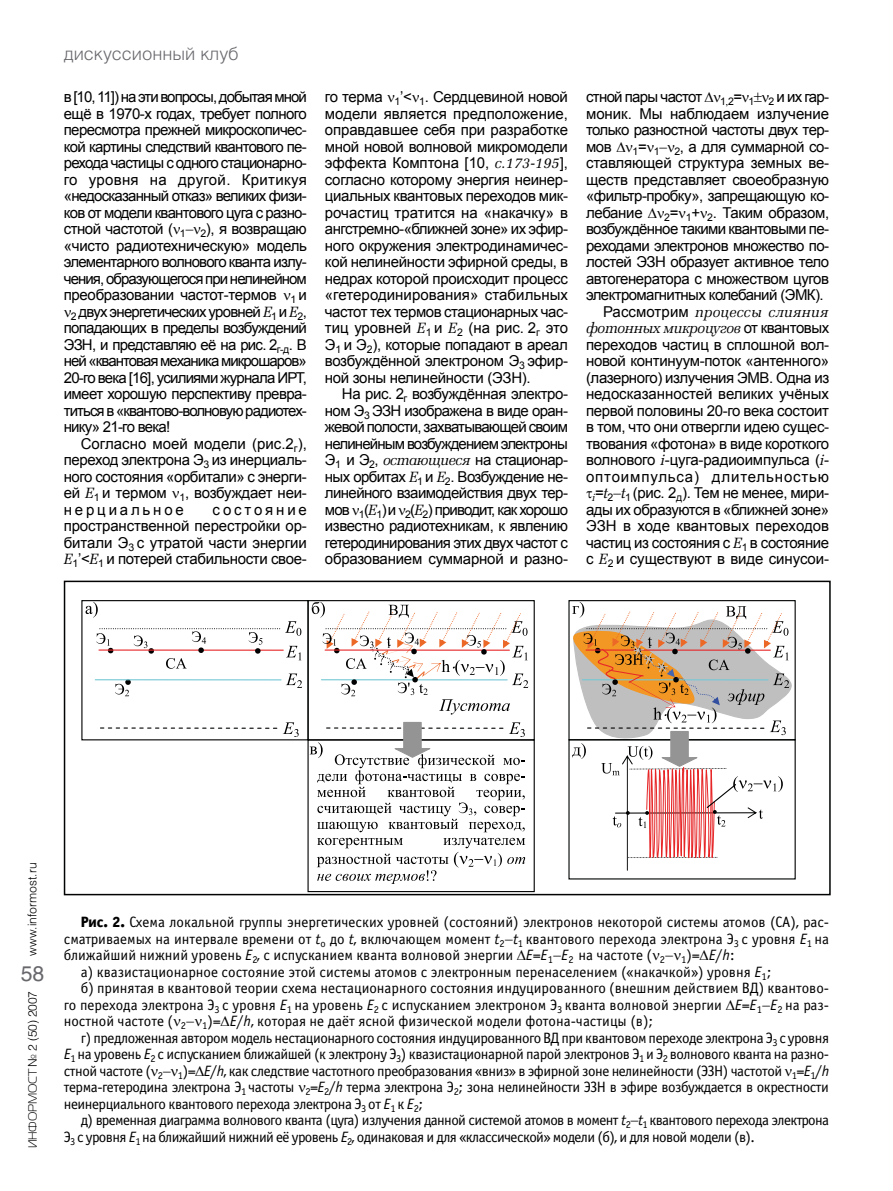
<style>
.page{position:relative;width:893px;height:1191px;background:#fff}
.page>*{position:absolute;margin:0;border:0;box-sizing:border-box;transform-origin:0 0}
.t1{font:21px "Helios";color:#68676c}
.t2{font:300 18px "Helios";color:#68676c}
.t3{font:15px/16.5px "Arial";letter-spacing:-.03em;color:#000;text-align:justify}
.t4{font:15px "Officina Sans Book C";letter-spacing:-.03em;color:#000}
.t5{font:15px "Officina Sans Book C";color:#000}
.t6{font:15px "Arial";letter-spacing:-.05em;color:#000}
.t7{font:15px "Arial";letter-spacing:-.06em;color:#000}
.t8{font:15px "Arial";letter-spacing:-.065em;color:#000}
.t9{font:italic 15px/16.5px "Zapf Elliptical 711 CBT";letter-spacing:-.03em;color:#000;text-align:right}
.t10{font:15px "Arial";color:#000}
.t11{font:15px "Arial";letter-spacing:.02em;color:#000}
.t12{font:15px "Arial";letter-spacing:.19em;color:#000}
.t13{font:300 12px "Helios";color:#000}
.s1{font-family:"Zapf Elliptical 711 CBT";font-style:italic}
.s2{font-family:"Arial";font-style:normal}
.s3{font-family:"Magistral C";font-weight:400}
.s4{font-family:"Officina Sans Extra Bold C"}
.s5{font-style:italic}
</style>
<div class="page">
<div style="left:81px;top:600px;width:228px;height:140px;border:1px solid #010202"></div>
<svg style="left:100px;top:722px;width:199px;height:15px"></svg>
<svg style="left:86px;top:602px;width:216px;height:94px"></svg>
<div style="left:568px;top:600px;width:228px;height:140px;border:1px solid #010202"></div>
<div style="left:307px;top:600px;width:228px;height:140px;border:1px solid #010202"></div>
<svg style="left:312px;top:602px;width:216px;height:112px"></svg>
<div style="left:307px;top:739px;width:228px;height:153px;border:1px solid #010202"></div>
<svg style="left:317px;top:838px;width:208px;height:46px"></svg>
<svg style="left:310px;top:721px;width:215px;height:111px"></svg>
<svg style="left:569px;top:602px;width:224px;height:268px"></svg>
<p class="t2" style="left:64px;top:43px;width:176px">дискуссионный клуб</p>
<p class="t8" style="left:64px;top:87px;width:245px">в [10, 11]) на эти вопросы, добытая мной</p>
<p class="t3" style="left:64px;top:105px;width:245px">ещё в 1970-х годах, требует полного</p>
<p class="t3" style="left:64px;top:122px;width:245px">пересмотра прежней микроскопичес-</p>
<p class="t6" style="left:64px;top:136px;width:245px">кой картины следствий квантового пе-</p>
<p class="t6" style="left:64px;top:153px;width:245px">рехода частицы с одного стационарно-</p>
<p class="t11" style="left:64px;top:169px;width:245px">го уровня на другой. Критикуя</p>
<p class="t6" style="left:64px;top:186px;width:245px">«недосказанный отказ» великих физи-</p>
<p class="t6" style="left:64px;top:202px;width:245px">ков от модели квантового цуга с разно-</p>
<p class="t3" style="left:64px;top:221px;width:245px">стной частотой ( <sub>1</sub>− <sub>2</sub>), я возвращаю</p>
<p class="t3" style="left:64px;top:237px;width:245px">«чисто радиотехническую» модель</p>
<p class="t6" style="left:64px;top:252px;width:245px">элементарного волнового кванта излу-</p>
<p class="t7" style="left:64px;top:268px;width:245px">чения, образующегося при нелинейном</p>
<p class="t3" style="left:64px;top:287px;width:245px">преобразовании частот-термов <sub>1</sub> и</p>
<p class="t6" style="left:71px;top:301px;width:238px"><sub>2</sub> двух энергетических уровней <span class="s1">Е</span><sub>1</sub> и <span class="s1">Е</span><sub>2</sub>,</p>
<p class="t3" style="left:64px;top:320px;width:245px">попадающих в пределы возбуждений</p>
<p class="t6" style="left:64px;top:334px;width:245px">ЭЗН, и представляю её на рис. 2<sub>г-д</sub>. В</p>
<p class="t8" style="left:64px;top:351px;width:245px">ней «квантовая механика микрошаров»</p>
<p class="t6" style="left:64px;top:367px;width:245px">20-го века [16], усилиями журнала ИРТ,</p>
<p class="t3" style="left:64px;top:386px;width:245px">имеет хорошую перспективу превра-</p>
<p class="t7" style="left:64px;top:400px;width:245px">титься в «квантово-волновую радиотех-</p>
<p class="t6" style="left:64px;top:417px;width:108px">нику» 21-го века!</p>
<p class="t10" style="left:81px;top:433px;width:228px">Согласно моей модели (рис.2<sub>г</sub>),</p>
<p class="t3" style="left:64px;top:452px;width:245px">переход электрона Э<sub>3</sub> из инерциаль-</p>
<p class="t3" style="left:64px;top:468px;width:245px">ного состояния «орбитали» с энерги-</p>
<p class="t3" style="left:64px;top:485px;width:245px">ей <span class="s1">Е</span><sub>1</sub> и термом <sub>1</sub>, возбуждает неи-</p>
<p class="t12" style="left:64px;top:499px;width:122px">нерциальное</p>
<p class="t3" style="left:64px;top:501px;width:245px;text-indent:149px">состояние пространственной перестройки ор&shy;битали Э<sub>3</sub> с утратой части энергии <span class="s1">Е</span><sub>1</sub>’&lt;<span class="s1">Е</span><sub>1</sub> и потерей стабильности свое-</p>
<p class="t3" style="left:325px;top:89px;width:245px">го терма <sub>1</sub>’&lt; <sub>1</sub>. Сердцевиной новой модели является предположение, оправдавшее себя при разработке мной новой волновой микромодели эффекта Комптона [10, <span class="s1">с.173-195</span>], согласно которому энергия неинер&shy;циальных квантовых переходов мик&shy;рочастиц тратится на «накачку» в ангстремно-«ближней зоне» их эфир&shy;ного окружения электродинамичес&shy;кой нелинейности эфирной среды, в недрах которой происходит процесс «гетеродинирования» стабильных частот тех термов стационарных час&shy;тиц уровней <span class="s1">Е</span><sub>1</sub> и <span class="s1">Е</span><sub>2</sub> (на рис. 2<sub>г</sub> это Э<sub>1</sub> и Э<sub>2</sub>), которые попадают в ареал возбуждённой электроном Э<sub>3</sub> эфир&shy;ной зоны нелинейности (ЭЗН).</p>
<p class="t3" style="left:325px;top:386px;width:245px;text-indent:17px">На рис. 2<sub>г</sub> возбуждённая электро&shy;ном Э<sub>3</sub> ЭЗН изображена в виде оран&shy;жевой полости, захватывающей своим нелинейным возбуждением электроны Э<sub>1</sub> и Э<sub>2</sub>, <span class="s1">остающиеся</span> на стационар&shy;ных орбитах <span class="s1">Е</span><sub>1</sub> и <span class="s1">Е</span><sub>2</sub>. Возбуждение не&shy;линейного взаимодействия двух тер&shy;мов <sub>1</sub>(<span class="s1">Е</span><sub>1</sub>)и <sub>2</sub>(<span class="s1">Е</span><sub>2</sub>) приводит, как хорошо известно радиотехникам, к явлению гетеродинирования этих двух частот с образованием суммарной и разно-</p>
<p class="t3" style="left:586px;top:89px;width:170px">стной пары частот ∆ <sub>1,2</sub>= <sub>1</sub></p>
<p class="t3" style="left:586px;top:89px;width:245px;text-indent:183px"><sub>2</sub> и их гар&shy;моник. Мы наблюдаем излучение только разностной частоты двух тер&shy;мов ∆ <sub>1</sub>= <sub>1</sub>− <sub>2</sub>, а для суммарной со&shy;ставляющей структура земных ве&shy;ществ представляет своеобразную «фильтр-пробку», запрещающую ко&shy;лебание ∆ <sub>2</sub>= <sub>1</sub>+ <sub>2</sub>. Таким образом, возбуждённое такими квантовыми пе&shy;реходами электронов множество по&shy;лостей ЭЗН образует активное тело автогенератора с множеством цугов электромагнитных колебаний (ЭМК).</p>
<p class="t9" style="left:586px;top:303px;width:245px"><span class="s2">Рассмотрим</span> процессы слияния фотонных микроцугов <span class="s2">от квантовых</span></p>
<p class="t3" style="left:586px;top:336px;width:245px;text-align:center">переходов частиц в сплошной вол&shy;новой континуум-поток «антенного» (лазерного) излучения ЭМВ. Одна из недосказанностей великих учёных первой половины 20-го века состоит в том, что они отвергли идею сущес&shy;твования «фотона» в виде короткого волнового <span class="s1">i</span>-цуга-радиоимпульса (<span class="s1">i&shy;</span>оптоимпульса) длительностью <sub>i</sub>=<span class="s1">t</span><sub>2</sub>−<span class="s1">t</span><sub>1</sub> (рис. 2<sub>д</sub>). Тем не менее, мири&shy;ады их образуются в «ближней зоне» ЭЗН в ходе квантовых переходов частиц из состояния с <span class="s1">Е</span><sub>1</sub> в состояние с <span class="s1">Е</span><sub>2</sub> и существуют в виде синусои-</p>
<p class="t13" style="left:25px;top:955px;width:94px;rotate:-90deg">www.informost.ru</p>
<h1 class="t1" style="left:21px;top:961px;width:23px">58</h1>
<p class="t13" style="left:25px;top:1148px;width:159px;rotate:-90deg"><span class="s3">ИНФОРМОСТ</span> № 2 (50) 2007</p>
<p class="t5" style="left:81px;top:914px;width:750px"><span class="s4">Рис. 2.</span> Схема локальной группы энергетических уровней (состояний) электронов некоторой системы атомов (СА), рас-</p>
<p class="t5" style="left:64px;top:930px;width:767px">сматриваемых на интервале времени от <span class="s5">t</span><sub>o</sub> до <span class="s5">t</span>, включающем момент <span class="s5">t</span><sub>2</sub>−<span class="s5">t</span><sub>1</sub> квантового перехода электрона Э<sub>3</sub> с уровня <span class="s5">Е</span><sub>1</sub> на</p>
<p class="t5" style="left:64px;top:947px;width:672px">ближайший нижний уровень <span class="s5">Е</span><sub>2</sub>, с испусканием кванта волновой энергии ∆<span class="s5">Е</span>=<span class="s5">Е</span><sub>1</sub>−<span class="s5">Е</span><sub>2</sub> на частоте ( <sub>2</sub>− <sub>1</sub>)=∆<span class="s5">Е</span>/<span class="s5">h</span>:</p>
<p class="t5" style="left:81px;top:963px;width:692px">а) квазистационарное состояние этой системы атомов с электронным перенаселением («накачкой») уровня <span class="s5">Е</span><sub>1</sub>;</p>
<p class="t5" style="left:81px;top:980px;width:750px">б) принятая в квантовой теории схема нестационарного состояния индуцированного (внешним действием ВД) квантово-</p>
<p class="t5" style="left:64px;top:996px;width:767px">го перехода электрона Э<sub>3</sub> с уровня <span class="s5">Е</span><sub>1</sub> на уровень <span class="s5">Е</span><sub>2</sub> с испусканием электроном Э<sub>3</sub> кванта волновой энергии ∆<span class="s5">Е</span>=<span class="s5">Е</span><sub>1</sub>−<span class="s5">Е</span><sub>2</sub> на раз-</p>
<p class="t5" style="left:64px;top:1013px;width:591px">ностной частоте ( <sub>2</sub>− <sub>1</sub>)=∆<span class="s5">Е</span>/<span class="s5">h</span>, которая не даёт ясной физической модели фотона-частицы (в);</p>
<p class="t4" style="left:81px;top:1029px;width:750px">г) предложенная автором модель нестационарного состояния индуцированного ВД при квантовом переходе электрона Э<sub>3</sub> с уровня</p>
<p class="t4" style="left:64px;top:1046px;width:767px"><span class="s5">Е</span><sub>1</sub> на уровень <span class="s5">Е</span><sub>2</sub> с испусканием ближайшей (к электрону Э<sub>3</sub>) квазистационарной парой электронов Э<sub>1</sub> и Э<sub>2</sub> волнового кванта на разно-</p>
<p class="t4" style="left:64px;top:1062px;width:767px">стной частоте ( <sub>2</sub>− <sub>1</sub>)=∆<span class="s5">Е</span>/<span class="s5">h</span>, как следствие частотного преобразования «вниз» в эфирной зоне нелинейности (ЭЗН) частотой <sub>1</sub>=<span class="s5">Е</span><sub>1</sub>/<span class="s5">h</span></p>
<p class="t4" style="left:64px;top:1079px;width:767px">терма-гетеродина электрона Э<sub>1</sub> частоты <sub>2</sub>=<span class="s5">Е</span><sub>2</sub>/<span class="s5">h</span> терма электрона Э<sub>2</sub>; зона нелинейности ЭЗН в эфире возбуждается в окрестности</p>
<p class="t4" style="left:64px;top:1095px;width:361px">неинерциального квантового перехода электрона Э<sub>3</sub> от <span class="s5">Е</span><sub>1</sub> к <span class="s5">Е</span><sub>2</sub>;</p>
<p class="t4" style="left:81px;top:1112px;width:750px">д) временная диаграмма волнового кванта (цуга) излучения данной системой атомов в момент <span class="s5">t</span><sub>2</sub>−<span class="s5">t</span><sub>1</sub> квантового перехода электрона</p>
<p class="t4" style="left:64px;top:1128px;width:693px">Э<sub>3</sub> с уровня <span class="s5">Е</span><sub>1</sub> на ближайший нижний её уровень <span class="s5">Е</span><sub>2</sub>, одинаковая и для «классической» модели (б), и для новой модели (в).</p>
</div>
